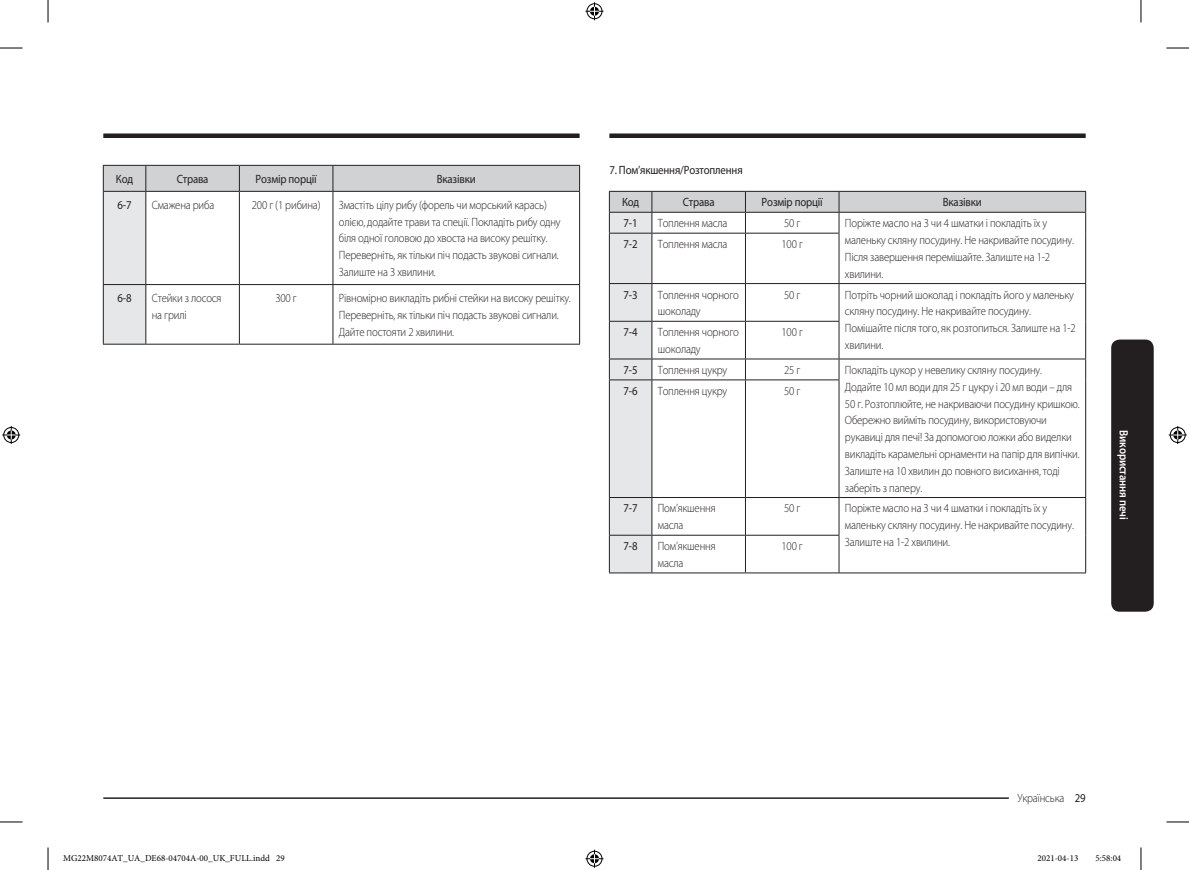
<style>
.page{position:relative;width:1189px;height:870px;background:#fff}
.page>*{position:absolute;margin:0;border:0;box-sizing:border-box;transform-origin:0 0}
.t1{font:300 12px/16.8px "Myriad Pro";letter-spacing:-.015em;color:#231f20;scale:.9 1}
.t2{font:12px "Myriad Pro";letter-spacing:-.015em;color:#231f20;scale:.9 1}
.t3{font:600 12px "Myriad Pro";letter-spacing:-.015em;color:#fff;scale:.9 1}
.t4{font:9px "Minion Pro";color:#000}
.s1{font-weight:400}
</style>
<div class="page">
<div style="left:103px;top:133px;width:477px;height:5px;background:#231f20"></div>
<div style="left:609px;top:133px;width:476px;height:5px;background:#231f20"></div>
<hr style="left:103px;top:797px;width:950px;height:2px;background:#231f20">
<div style="left:1009px;top:791px;width:59px;height:15px;background:#fff"></div>
<div style="left:1111px;top:340px;width:43px;height:272px;background:#231f20;border-radius:9px"></div>
<svg style="left:103px;top:165px;width:477px;height:179px"></svg>
<hr style="left:103px;top:191px;width:43px;height:1px;background:#231f20">
<hr style="left:103px;top:192px;width:1px;height:92px;background:#231f20">
<hr style="left:146px;top:191px;width:93px;height:1px;background:#231f20">
<hr style="left:145px;top:192px;width:1px;height:92px;background:#231f20">
<hr style="left:239px;top:191px;width:94px;height:1px;background:#231f20">
<hr style="left:239px;top:192px;width:1px;height:92px;background:#231f20">
<hr style="left:333px;top:191px;width:247px;height:1px;background:#231f20">
<hr style="left:333px;top:192px;width:1px;height:92px;background:#231f20">
<hr style="left:579px;top:192px;width:1px;height:92px;background:#231f20">
<hr style="left:103px;top:284px;width:43px;height:1px;background:#231f20">
<hr style="left:103px;top:285px;width:1px;height:59px;background:#231f20">
<hr style="left:146px;top:284px;width:93px;height:1px;background:#231f20">
<hr style="left:145px;top:285px;width:1px;height:59px;background:#231f20">
<hr style="left:239px;top:284px;width:94px;height:1px;background:#231f20">
<hr style="left:239px;top:285px;width:1px;height:59px;background:#231f20">
<hr style="left:333px;top:284px;width:247px;height:1px;background:#231f20">
<hr style="left:333px;top:285px;width:1px;height:59px;background:#231f20">
<hr style="left:579px;top:285px;width:1px;height:59px;background:#231f20">
<hr style="left:103px;top:344px;width:43px;height:1px;background:#231f20">
<hr style="left:146px;top:344px;width:93px;height:1px;background:#231f20">
<hr style="left:239px;top:344px;width:94px;height:1px;background:#231f20">
<hr style="left:333px;top:344px;width:247px;height:1px;background:#231f20">
<svg style="left:609px;top:191px;width:477px;height:381px"></svg>
<hr style="left:609px;top:379px;width:43px;height:1px;background:#231f20">
<hr style="left:609px;top:380px;width:1px;height:117px;background:#231f20">
<hr style="left:652px;top:379px;width:93px;height:1px;background:#231f20">
<hr style="left:651px;top:380px;width:1px;height:117px;background:#231f20">
<hr style="left:745px;top:379px;width:94px;height:1px;background:#231f20">
<hr style="left:745px;top:380px;width:1px;height:117px;background:#231f20">
<hr style="left:839px;top:380px;width:1px;height:117px;background:#231f20">
<hr style="left:1085px;top:380px;width:1px;height:117px;background:#231f20">
<hr style="left:609px;top:497px;width:43px;height:1px;background:#231f20">
<hr style="left:609px;top:498px;width:1px;height:37px;background:#231f20">
<hr style="left:652px;top:497px;width:93px;height:1px;background:#231f20">
<hr style="left:651px;top:498px;width:1px;height:37px;background:#231f20">
<hr style="left:745px;top:497px;width:94px;height:1px;background:#231f20">
<hr style="left:745px;top:498px;width:1px;height:37px;background:#231f20">
<hr style="left:839px;top:497px;width:247px;height:1px;background:#231f20">
<hr style="left:839px;top:498px;width:1px;height:37px;background:#231f20">
<hr style="left:1085px;top:498px;width:1px;height:37px;background:#231f20">
<hr style="left:609px;top:535px;width:43px;height:1px;background:#231f20">
<hr style="left:609px;top:536px;width:1px;height:36px;background:#231f20">
<hr style="left:652px;top:535px;width:93px;height:1px;background:#231f20">
<hr style="left:651px;top:536px;width:1px;height:36px;background:#231f20">
<hr style="left:745px;top:535px;width:94px;height:1px;background:#231f20">
<hr style="left:745px;top:536px;width:1px;height:36px;background:#231f20">
<hr style="left:839px;top:536px;width:1px;height:36px;background:#231f20">
<hr style="left:1085px;top:535px;width:1px;height:37px;background:#231f20">
<hr style="left:609px;top:572px;width:43px;height:1px;background:#231f20">
<hr style="left:652px;top:572px;width:93px;height:1px;background:#231f20">
<hr style="left:745px;top:572px;width:94px;height:1px;background:#231f20">
<hr style="left:839px;top:572px;width:247px;height:1px;background:#231f20">
<svg style="left:0;top:48px;width:22px;height:1px"></svg>
<svg style="left:1166px;top:48px;width:23px;height:1px"></svg>
<svg style="left:0;top:822px;width:22px;height:1px"></svg>
<svg style="left:1166px;top:822px;width:23px;height:1px"></svg>
<svg style="left:48px;top:0;width:1px;height:22px"></svg>
<svg style="left:48px;top:847px;width:1px;height:23px"></svg>
<svg style="left:1141px;top:0;width:1px;height:22px"></svg>
<svg style="left:1141px;top:847px;width:1px;height:23px"></svg>
<svg style="left:585px;top:2px;width:18px;height:18px"></svg>
<svg style="left:585px;top:850px;width:18px;height:18px"></svg>
<svg style="left:2px;top:426px;width:18px;height:18px"></svg>
<svg style="left:1169px;top:426px;width:18px;height:18px"></svg>
<p class="t2" style="left:116px;top:171px;width:21px">Код</p>
<p class="t2" style="left:177px;top:171px;width:37px">Страва</p>
<p class="t2" style="left:256px;top:171px;width:69px">Розмір порції</p>
<p class="t2" style="left:437px;top:171px;width:45px">Вказівки</p>
<p class="t2" style="left:118px;top:197px;width:17px">6-7</p>
<p class="t1" style="left:152px;top:197px;width:71px">Смажена риба</p>
<p class="t1" style="left:252px;top:197px;width:78px">200 г (1 рибина)</p>
<p class="t1" style="left:339px;top:197px;width:248px">Змастіть цілу рибу (форель чи морський карась) олією, додайте трави та спеції. Покладіть рибу одну біля одної головою до хвоста на високу решітку.<br>Переверніть, як тільки піч подасть звукові сигнали.<br>Залиште на 3 хвилини.</p>
<p class="t2" style="left:118px;top:291px;width:17px">6-8</p>
<p class="t1" style="left:152px;top:290px;width:79px">Стейки з лосося на грилі</p>
<p class="t1" style="left:275px;top:290px;width:25px">300 г</p>
<p class="t1" style="left:339px;top:290px;width:259px">Рівномірно викладіть рибні стейки на високу решітку.<br>Переверніть, як тільки піч подасть звукові сигнали.<br>Дайте постояти 2 хвилини.</p>
<p class="t2" style="left:609px;top:163px;width:150px">7. Пом’якшення/Розтоплення</p>
<p class="t2" style="left:622px;top:195px;width:21px">Код</p>
<p class="t2" style="left:683px;top:195px;width:37px">Страва</p>
<p class="t2" style="left:762px;top:195px;width:69px">Розмір порції</p>
<p class="t2" style="left:943px;top:195px;width:45px">Вказівки</p>
<p class="t2" style="left:623px;top:216px;width:17px">7-1</p>
<p class="t1" style="left:658px;top:215px;width:79px">Топлення масла</p>
<p class="t1" style="left:784px;top:215px;width:20px">50 г</p>
<p class="t1" style="left:845px;top:215px;width:256px">Поріжте масло на 3 чи 4 шматки і покладіть їх у маленьку скляну посудину. Не накривайте посудину.<br>Після завершення перемішайте. Залиште на 1-2 хвилини.</p>
<p class="t2" style="left:623px;top:237px;width:17px">7-2</p>
<p class="t1" style="left:658px;top:236px;width:79px">Топлення масла</p>
<p class="t1" style="left:781px;top:236px;width:25px">100 г</p>
<p class="t2" style="left:623px;top:287px;width:17px">7-3</p>
<p class="t1" style="left:658px;top:286px;width:92px">Топлення чорного шоколаду</p>
<p class="t1" style="left:784px;top:286px;width:20px">50 г</p>
<p class="t1" style="left:845px;top:286px;width:258px">Потріть чорний шоколад і покладіть його у маленьку скляну посудину. Не накривайте посудину.<br>Помішайте після того, як розтопиться. Залиште на 1-2 хвилини.</p>
<p class="t2" style="left:623px;top:325px;width:17px">7-4</p>
<p class="t1" style="left:658px;top:324px;width:92px">Топлення чорного шоколаду</p>
<p class="t1" style="left:781px;top:324px;width:25px">100 г</p>
<p class="t2" style="left:623px;top:362px;width:17px">7-5</p>
<p class="t1" style="left:658px;top:362px;width:79px">Топлення цукру</p>
<p class="t1" style="left:784px;top:362px;width:20px">25 г</p>
<p class="t1" style="left:845px;top:362px;width:262px">Покладіть цукор у невелику скляну посудину.<br>Додайте 10 мл води для 25 г цукру і 20 мл води – для 50 г. Розтоплюйте, не накриваючи посудину кришкою.<br>Обережно вийміть посудину, використовуючи рукавиці для печі! За допомогою ложки або виделки викладіть карамельні орнаменти на папір для випічки.<br>Залиште на 10 хвилин до повного висихання, тоді заберіть з паперу.</p>
<p class="t2" style="left:623px;top:383px;width:17px">7-6</p>
<p class="t1" style="left:658px;top:383px;width:79px">Топлення цукру</p>
<p class="t1" style="left:784px;top:383px;width:20px">50 г</p>
<p class="t2" style="left:623px;top:501px;width:17px">7-7</p>
<p class="t1" style="left:658px;top:500px;width:66px">Пом’якшення масла</p>
<p class="t1" style="left:784px;top:500px;width:20px">50 г</p>
<p class="t1" style="left:845px;top:500px;width:256px">Поріжте масло на 3 чи 4 шматки і покладіть їх у маленьку скляну посудину. Не накривайте посудину.<br>Залиште на 1-2 хвилини.</p>
<p class="t2" style="left:623px;top:539px;width:17px">7-8</p>
<p class="t1" style="left:658px;top:538px;width:66px">Пом’якшення масла</p>
<p class="t1" style="left:781px;top:538px;width:25px">100 г</p>
<p class="t3" style="left:1131px;top:430px;width:101px;rotate:90deg">Використання печі</p>
<p class="t1" style="left:1017px;top:790px;width:77px">Українська <span class="s1">29</span></p>
<p class="t4" style="left:63px;top:852px;width:223px">MG22M8074AT_UA_DE68-04704A-00_UK_FULL.indd 29</p>
<p class="t4" style="left:1037px;top:852px;width:42px">2021-04-13</p>
<p class="t4" style="left:1095px;top:852px;width:27px">5:58:04</p>
</div>
